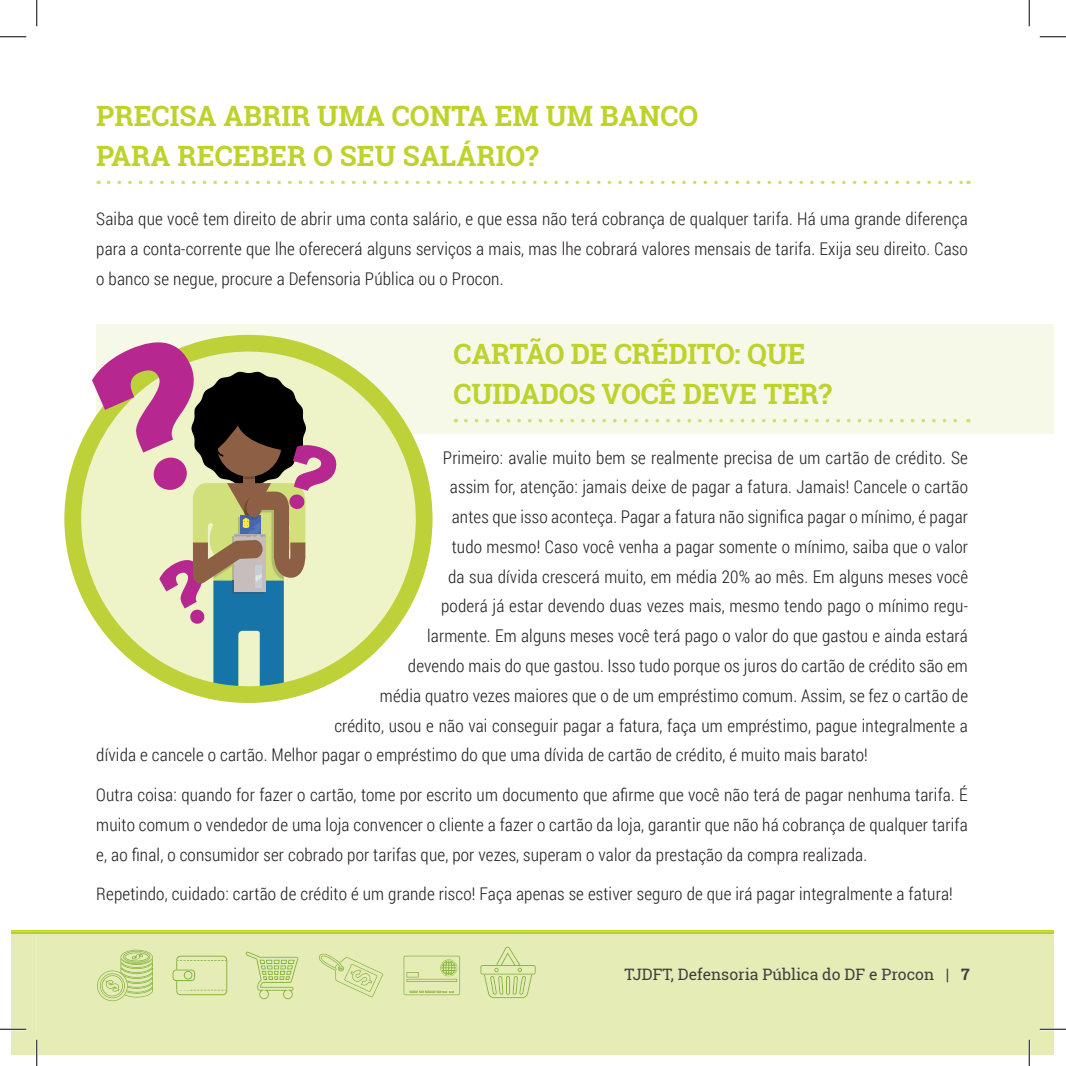
<style>
.page{position:relative;width:1066px;height:1066px;background:#fff}
.page>*{position:absolute;margin:0;border:0;box-sizing:border-box;transform-origin:0 0}
.t1{font:700 28px/39.7px "Roboto Slab";color:#bed22c}
.t2{font:300 17.5px/29.8px "Roboto Condensed";letter-spacing:.01em;color:#231f20;text-align:justify}
.t3{font:15.75px "Roboto Slab";color:#3e3e3f}
.s1{font-weight:700}
</style>
<div class="page">
<div style="left:96px;top:324px;width:958px;height:110px;background:#f6f9e8"></div>
<svg style="left:109px;top:181px;width:853px;height:3px"></svg>
<svg style="left:466px;top:419px;width:491px;height:3px"></svg>
<svg style="left:64px;top:335px;width:368px;height:368px"></svg>
<svg style="left:92px;top:341px;width:245px;height:356px;background:#b7af95"></svg>
<svg style="left:0;top:36px;width:26px;height:1px"></svg>
<svg style="left:1039px;top:36px;width:27px;height:1px"></svg>
<svg style="left:36px;top:0;width:1px;height:26px"></svg>
<svg style="left:1029px;top:0;width:1px;height:26px"></svg>
<svg style="left:0;top:930px;width:1066px;height:136px;background:#e5ecb6"></svg>
<h1 class="t1" style="left:96px;top:96px;width:603px">PRECISA ABRIR UMA CONTA EM UM BANCO<br>PARA RECEBER O SEU SALÁRIO?</h1>
<p class="t2" style="left:96px;top:204px;width:873px">Saiba que você tem direito de abrir uma conta salário, e que essa não terá cobrança de qualquer tarifa. Há uma grande diferença para a conta-corrente que lhe oferecerá alguns serviços a mais, mas lhe cobrará valores mensais de tarifa. Exija seu direito. Caso o banco se negue, procure a Defensoria Pública ou o Procon.</p>
<h1 class="t1" style="left:453px;top:334px;width:380px">CARTÃO DE CRÉDITO: QUE<br>CUIDADOS VOCÊ DEVE TER?</h1>
<p class="t2" style="left:443px;top:442px;width:526px">Primeiro: avalie muito bem se realmente precisa de um cartão de crédito. Se</p>
<p class="t2" style="left:450px;top:471px;width:519px">assim for, atenção: jamais deixe de pagar a fatura. Jamais! Cancele o cartão</p>
<p class="t2" style="left:452px;top:501px;width:518px">antes que isso aconteça. Pagar a fatura não significa pagar o mínimo, é pagar</p>
<p class="t2" style="left:452px;top:531px;width:518px">tudo mesmo! Caso você venha a pagar somente o mínimo, saiba que o valor</p>
<p class="t2" style="left:448px;top:561px;width:521px">da sua dívida crescerá muito, em média 20% ao mês. Em alguns meses você</p>
<p class="t2" style="left:441px;top:591px;width:528px">poderá já estar devendo duas vezes mais, mesmo tendo pago o mínimo regu-</p>
<p class="t2" style="left:427px;top:620px;width:542px">larmente. Em alguns meses você terá pago o valor do que gastou e ainda estará</p>
<p class="t2" style="left:408px;top:650px;width:561px">devendo mais do que gastou. Isso tudo porque os juros do cartão de crédito são em</p>
<p class="t2" style="left:380px;top:680px;width:589px">média quatro vezes maiores que o de um empréstimo comum. Assim, se fez o cartão de</p>
<p class="t2" style="left:334px;top:710px;width:635px">crédito, usou e não vai conseguir pagar a fatura, faça um empréstimo, pague integralmente a</p>
<p class="t2" style="left:96px;top:739px;width:773px">dívida e cancele o cartão. Melhor pagar o empréstimo do que uma dívida de cartão de crédito, é muito mais barato!</p>
<p class="t2" style="left:96px;top:779px;width:873px">Outra coisa: quando for fazer o cartão, tome por escrito um documento que afirme que você não terá de pagar nenhuma tarifa. É muito comum o vendedor de uma loja convencer o cliente a fazer o cartão da loja, garantir que não há cobrança de qualquer tarifa e, ao final, o consumidor ser cobrado por tarifas que, por vezes, superam o valor da prestação da compra realizada.</p>
<p class="t2" style="left:96px;top:878px;width:858px">Repetindo, cuidado: cartão de crédito é um grande risco! Faça apenas se estiver seguro de que irá pagar integralmente a fatura!</p>
<p class="t3" style="left:624px;top:963px;width:346px">TJDFT, Defensoria Pública do DF e Procon | <span class="s1">7</span></p>
</div>
